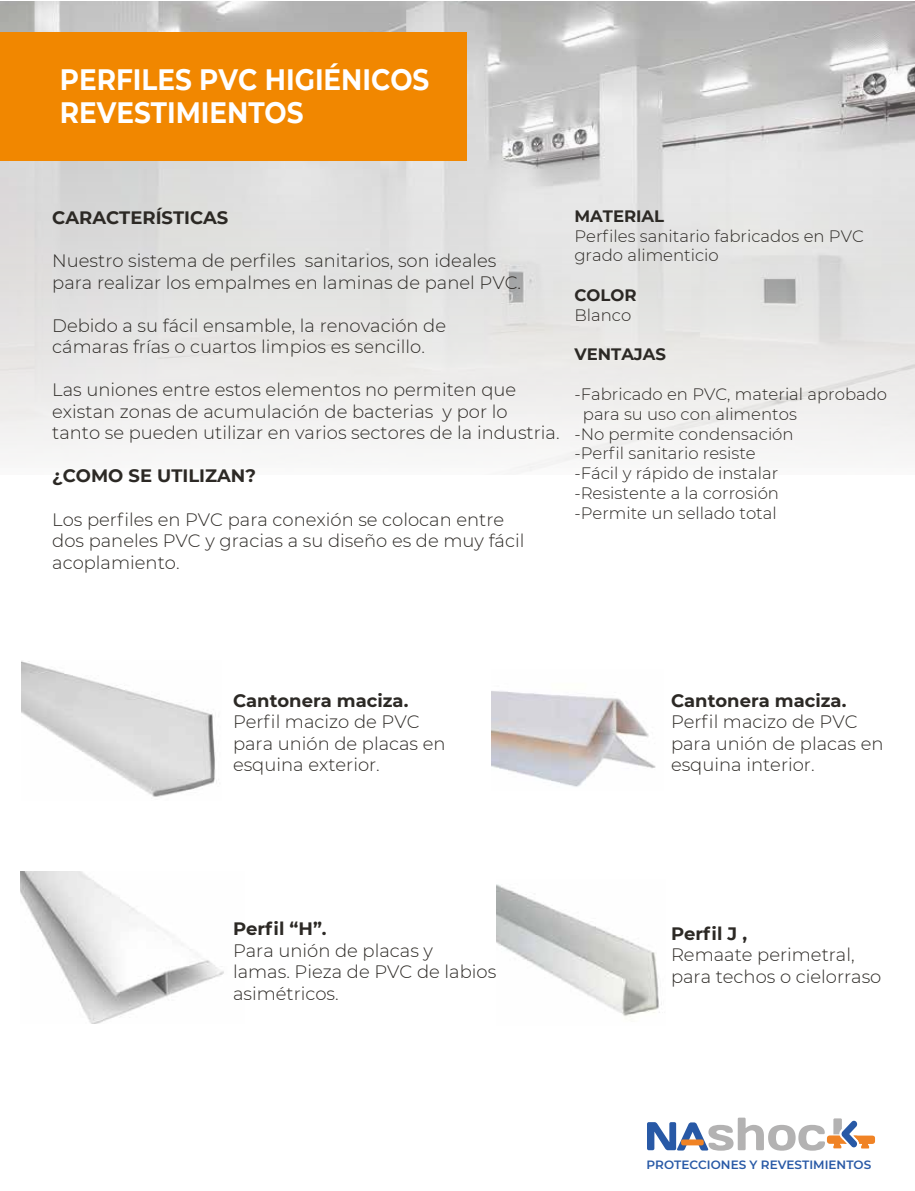
<style>
.page{position:relative;width:915px;height:1191px;background:#fff}
.page>*{position:absolute;margin:0;border:0;box-sizing:border-box;transform-origin:0 0}
.t1{font:700 29.4px/32.8px "Montserrat";color:#fff;scale:.89 1}
.t2{font:300 18px/21.6px "Montserrat";color:#2c2925}
.t3{font:700 18px "Montserrat";color:#2c2925}
.t4{font:300 16.5px/19.8px "Montserrat";color:#2c2925}
.t5{font:700 16.5px "Montserrat";color:#2c2925}
.t6{font:600 12px "Montserrat";color:#2859a6}
</style>
<div class="page">
<svg style="left:0;top:1px;width:914px;height:471px"></svg>
<svg style="left:647px;top:1117px;width:227px;height:33px"></svg>
<div style="left:0;top:32px;width:466px;height:128px;background:#f18700"></div>
<img style="left:21px;top:871px;width:203px;height:152px">
<img style="left:491px;top:691px;width:165px;height:96px">
<img style="left:21px;top:661px;width:196px;height:136px">
<img style="left:496px;top:884px;width:166px;height:133px">
<h1 class="t1" style="left:60px;top:62px;width:416px">PERFILES PVC HIGIÉNICOS<br>REVESTIMIENTOS</h1>
<p class="t3" style="left:52px;top:204px;width:178px">CARACTERÍSTICAS</p>
<p class="t2" style="left:52px;top:249px;width:470px">Nuestro sistema de perfiles sanitarios, son ideales para realizar los empalmes en laminas de panel PVC.</p>
<p class="t2" style="left:52px;top:314px;width:395px">Debido a su fácil ensamble, la renovación de cámaras frías o cuartos limpios es sencillo.</p>
<p class="t2" style="left:52px;top:378px;width:508px">Las uniones entre estos elementos no permiten que existan zonas de acumulación de bacterias y por lo tanto se pueden utilizar en varios sectores de la industria.</p>
<p class="t3" style="left:52px;top:463px;width:205px">¿COMO SE UTILIZAN?</p>
<p class="t2" style="left:52px;top:508px;width:473px">Los perfiles en PVC para conexión se colocan entre dos paneles PVC y gracias a su diseño es de muy fácil acoplamiento.</p>
<p class="t5" style="left:574px;top:204px;width:91px">MATERIAL</p>
<p class="t4" style="left:574px;top:225px;width:291px">Perfiles sanitario fabricados en PVC grado alimenticio</p>
<p class="t5" style="left:574px;top:283px;width:64px">COLOR</p>
<p class="t4" style="left:574px;top:304px;width:58px">Blanco</p>
<p class="t5" style="left:574px;top:342px;width:93px">VENTAJAS</p>
<p class="t4" style="left:574px;top:384px;width:314px">-Fabricado en PVC, material aprobado</p>
<p class="t4" style="left:582px;top:403px;width:215px">para su uso con alimentos</p>
<p class="t4" style="left:574px;top:423px;width:221px">-No permite condensación</p>
<p class="t4" style="left:574px;top:443px;width:183px">-Perfil sanitario resiste</p>
<p class="t4" style="left:574px;top:463px;width:205px">-Fácil y rápido de instalar</p>
<p class="t4" style="left:574px;top:483px;width:206px">-Resistente a la corrosión</p>
<p class="t4" style="left:574px;top:502px;width:204px">-Permite un sellado total</p>
<p class="t3" style="left:233px;top:687px;width:177px">Cantonera maciza.</p>
<p class="t2" style="left:233px;top:710px;width:214px">Perfil macizo de PVC para unión de placas en esquina exterior.</p>
<p class="t3" style="left:670px;top:687px;width:177px">Cantonera maciza.</p>
<p class="t2" style="left:670px;top:710px;width:214px">Perfil macizo de PVC para unión de placas en esquina interior.</p>
<p class="t3" style="left:233px;top:915px;width:95px">Perfil “H”.</p>
<p class="t2" style="left:233px;top:939px;width:265px">Para unión de placas y<br>lamas. Pieza de PVC de labios asimétricos.</p>
<p class="t3" style="left:670px;top:920px;width:77px">Perfil J ,</p>
<p class="t2" style="left:670px;top:943px;width:212px">Remaate perimetral, para techos o cielorraso</p>
<p class="t6" style="left:646px;top:1156px;width:226px">PROTECCIONES Y REVESTIMIENTOS</p>
</div>
